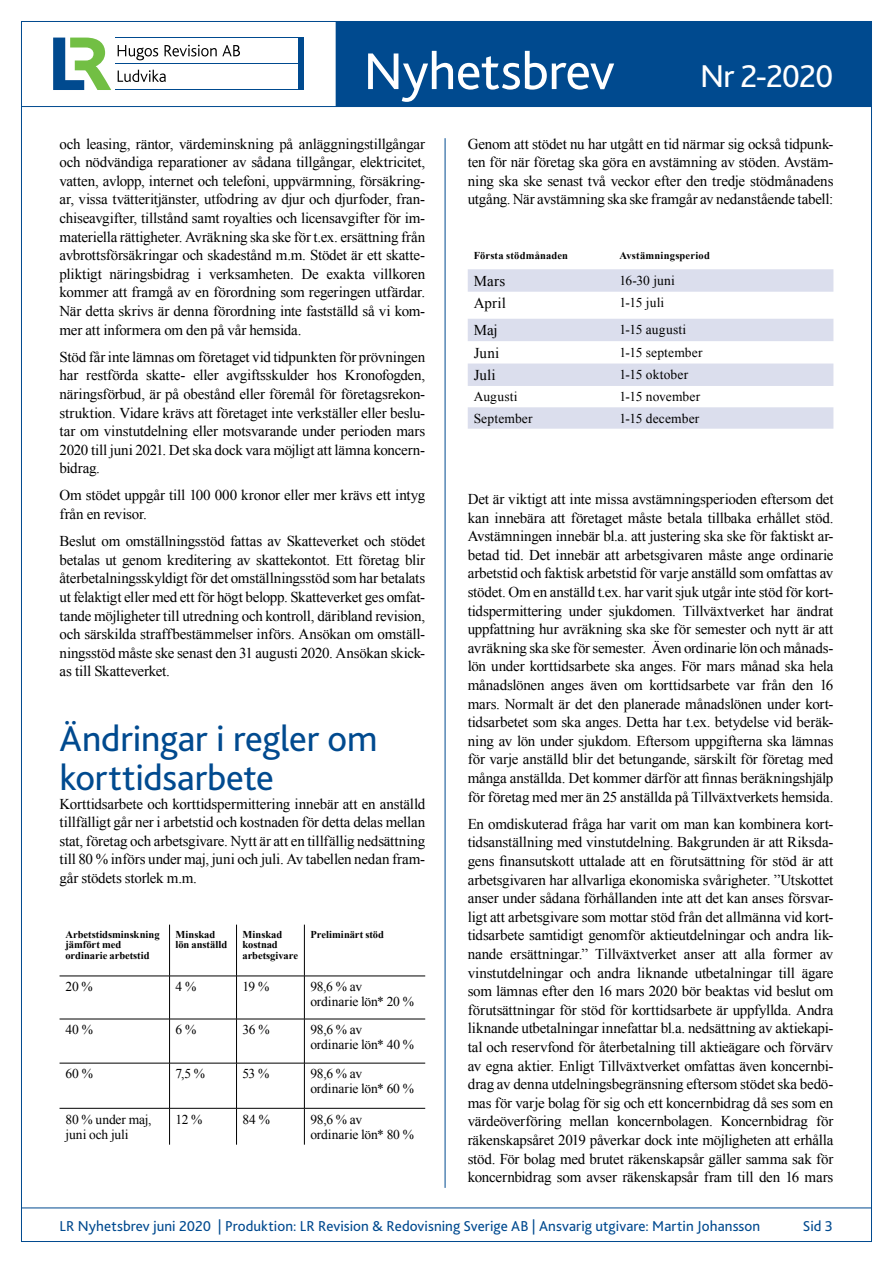
<style>
.page{position:relative;width:893px;height:1263px;background:#fff}
.page>*{position:absolute;margin:0;border:0;box-sizing:border-box;transform-origin:0 0}
.t1{font:54px "Bliss 2";letter-spacing:-.01em;color:#fff}
.t2{font:37.5px/39px "Bliss 2";letter-spacing:-.005em;color:#004a8f}
.t3{font:33px "Bliss 2";letter-spacing:-.035em;color:#fff}
.t4{font:15px/18.6px "Times New Roman";letter-spacing:-.015em;color:#000;text-align:justify}
.t5{font:15px "Bliss 2";letter-spacing:.005em;color:#004a8f}
.t6{font:13.5px/15px "Times New Roman";color:#000}
.t7{font:700 10.5px/10.5px "Times New Roman";letter-spacing:.005em;color:#000}
</style>
<div class="page">
<hr style="left:21px;top:106px;width:851px;height:1px;background:#004a8f">
<div style="left:336px;top:21px;width:536px;height:85px;background:#004a8f"></div>
<hr style="left:21px;top:1208px;width:851px;height:1px;background:#004a8f">
<hr style="left:445px;top:138px;width:1px;height:1050px;background:#004a8f">
<hr style="left:169px;top:925px;width:1px;height:51px;background:#000">
<hr style="left:236px;top:925px;width:1px;height:51px;background:#000">
<hr style="left:304px;top:925px;width:1px;height:51px;background:#000">
<hr style="left:60px;top:976px;width:110px;height:1px;background:#000">
<hr style="left:170px;top:976px;width:67px;height:1px;background:#000">
<hr style="left:169px;top:976px;width:1px;height:43px;background:#000">
<hr style="left:237px;top:976px;width:67px;height:1px;background:#000">
<hr style="left:236px;top:976px;width:1px;height:43px;background:#000">
<hr style="left:304px;top:976px;width:121px;height:1px;background:#000">
<hr style="left:304px;top:976px;width:1px;height:43px;background:#000">
<hr style="left:60px;top:1019px;width:110px;height:1px;background:#000">
<hr style="left:170px;top:1019px;width:67px;height:1px;background:#000">
<hr style="left:169px;top:1019px;width:1px;height:44px;background:#000">
<hr style="left:237px;top:1019px;width:67px;height:1px;background:#000">
<hr style="left:236px;top:1019px;width:1px;height:44px;background:#000">
<hr style="left:304px;top:1019px;width:121px;height:1px;background:#000">
<hr style="left:304px;top:1019px;width:1px;height:44px;background:#000">
<hr style="left:60px;top:1063px;width:110px;height:1px;background:#000">
<hr style="left:170px;top:1063px;width:67px;height:1px;background:#000">
<hr style="left:169px;top:1063px;width:1px;height:45px;background:#000">
<hr style="left:237px;top:1063px;width:67px;height:1px;background:#000">
<hr style="left:236px;top:1063px;width:1px;height:45px;background:#000">
<hr style="left:304px;top:1063px;width:121px;height:1px;background:#000">
<hr style="left:304px;top:1063px;width:1px;height:45px;background:#000">
<hr style="left:60px;top:1108px;width:110px;height:1px;background:#000">
<hr style="left:170px;top:1108px;width:67px;height:1px;background:#000">
<hr style="left:169px;top:1108px;width:1px;height:37px;background:#000">
<hr style="left:237px;top:1108px;width:67px;height:1px;background:#000">
<hr style="left:236px;top:1108px;width:1px;height:37px;background:#000">
<hr style="left:304px;top:1108px;width:121px;height:1px;background:#000">
<hr style="left:304px;top:1108px;width:1px;height:37px;background:#000">
<svg style="left:468px;top:269px;width:365px;height:160px;fill:#dbdeed"></svg>
<svg style="left:118px;top:45px;width:40px;height:15px"></svg>
<svg style="left:165px;top:45px;width:75px;height:11px"></svg>
<svg style="left:118px;top:70px;width:48px;height:12px"></svg>
<div style="left:299px;top:38px;width:5px;height:52px;background:#004a8f"></div>
<svg style="left:53px;top:38px;width:58px;height:52px"></svg>
<hr style="left:115px;top:38px;width:188px;height:1px;background:#004a8f">
<hr style="left:115px;top:89px;width:188px;height:1px;background:#004a8f">
<hr style="left:115px;top:63px;width:188px;height:1px;background:#004a8f">
<h1 class="t1" style="left:364px;top:38px;width:253px">Nyhetsbrev</h1>
<h3 class="t3" style="left:700px;top:55px;width:135px">Nr 2-2020</h3>
<p class="t4" style="left:60px;top:134px;width:367px">och leasing, räntor, värdeminskning på anläggningstillgångar och nödvändiga reparationer av sådana tillgångar, elektricitet, vatten, avlopp, internet och telefoni, uppvärmning, försäkring&shy;ar, vissa tvätteritjänster, utfodring av djur och djurfoder, fran&shy;chiseavgifter, tillstånd samt royalties och licensavgifter för im&shy;materiella rättigheter. Avräkning ska ske för t.ex. ersättning från avbrottsförsäkringar och skadestånd m.m. Stödet är ett skatte&shy;pliktigt näringsbidrag i verksamheten. De exakta villkoren kommer att framgå av en förordning som regeringen utfärdar.<br>När detta skrivs är denna förordning inte fastställd så vi kom&shy;mer att informera om den på vår hemsida.</p>
<p class="t4" style="left:60px;top:347px;width:367px">Stöd får inte lämnas om företaget vid tidpunkten för prövningen har restförda skatte- eller avgiftsskulder hos Kronofogden, näringsförbud, är på obestånd eller föremål för företagsrekon&shy;struktion. Vidare krävs att företaget inte verkställer eller beslu&shy;tar om vinstutdelning eller motsvarande under perioden mars 2020 till juni 2021. Det ska dock vara möjligt att lämna koncern&shy;bidrag.</p>
<p class="t4" style="left:60px;top:486px;width:367px">Om stödet uppgår till 100 000 kronor eller mer krävs ett intyg från en revisor.</p>
<p class="t4" style="left:60px;top:532px;width:367px">Beslut om omställningsstöd fattas av Skatteverket och stödet betalas ut genom kreditering av skattekontot. Ett företag blir återbetalningsskyldigt för det omställningsstöd som har betalats ut felaktigt eller med ett för högt belopp. Skatteverket ges omfat&shy;tande möjligheter till utredning och kontroll, däribland revision, och särskilda straffbestämmelser införs. Ansökan om omställ&shy;ningsstöd måste ske senast den 31 augusti 2020. Ansökan skick&shy;as till Skatteverket.</p>
<h2 class="t2" style="left:60px;top:718px;width:319px">Ändringar i regler om korttidsarbete</h2>
<p class="t4" style="left:60px;top:794px;width:367px">Korttidsarbete och korttidspermittering innebär att en anställd tillfälligt går ner i arbetstid och kostnaden för detta delas mellan stat, företag och arbetsgivare. Nytt är att en tillfällig nedsättning till 80 % införs under maj, juni och juli. Av tabellen nedan fram&shy;går stödets storlek m.m.</p>
<p class="t7" style="left:66px;top:929px;width:96px">Arbetstidsminskning jämfört med ordinarie arbetstid</p>
<p class="t7" style="left:176px;top:929px;width:53px">Minskad lön anställd</p>
<p class="t7" style="left:243px;top:929px;width:57px">Minskad kostnad arbetsgivare</p>
<p class="t7" style="left:310px;top:929px;width:75px">Preliminärt stöd</p>
<p class="t6" style="left:66px;top:979px;width:29px">20 %</p>
<p class="t6" style="left:176px;top:979px;width:22px">4 %</p>
<p class="t6" style="left:243px;top:979px;width:28px">19 %</p>
<p class="t6" style="left:310px;top:979px;width:105px">98,6 % av<br>ordinarie lön* 20 %</p>
<p class="t6" style="left:66px;top:1022px;width:29px">40 %</p>
<p class="t6" style="left:176px;top:1022px;width:22px">6 %</p>
<p class="t6" style="left:243px;top:1022px;width:29px">36 %</p>
<p class="t6" style="left:310px;top:1022px;width:105px">98,6 % av<br>ordinarie lön* 40 %</p>
<p class="t6" style="left:66px;top:1066px;width:29px">60 %</p>
<p class="t6" style="left:176px;top:1066px;width:31px">7,5 %</p>
<p class="t6" style="left:243px;top:1066px;width:28px">53 %</p>
<p class="t6" style="left:310px;top:1066px;width:105px">98,6 % av<br>ordinarie lön* 60 %</p>
<p class="t6" style="left:66px;top:1111px;width:87px">80 % under maj, juni och juli</p>
<p class="t6" style="left:176px;top:1111px;width:28px">12 %</p>
<p class="t6" style="left:243px;top:1111px;width:29px">84 %</p>
<p class="t6" style="left:310px;top:1111px;width:105px">98,6 % av<br>ordinarie lön* 80 %</p>
<p class="t4" style="left:468px;top:134px;width:367px">Genom att stödet nu har utgått en tid närmar sig också tidpunk&shy;ten för när företag ska göra en avstämning av stöden. Avstäm&shy;ning ska ske senast två veckor efter den tredje stödmånadens utgång. När avstämning ska ske framgår av nedanstående tabell:</p>
<p class="t7" style="left:474px;top:250px;width:96px">Första stödmånaden</p>
<p class="t7" style="left:619px;top:250px;width:92px">Avstämningsperiod</p>
<p class="t4" style="left:474px;top:271px;width:33px">Mars</p>
<p class="t6" style="left:619px;top:272px;width:57px">16-30 juni</p>
<p class="t4" style="left:474px;top:294px;width:34px">April</p>
<p class="t6" style="left:619px;top:295px;width:47px">1-15 juli</p>
<p class="t4" style="left:474px;top:321px;width:26px">Maj</p>
<p class="t6" style="left:619px;top:322px;width:68px">1-15 augusti</p>
<p class="t4" style="left:474px;top:343px;width:27px">Juni</p>
<p class="t6" style="left:619px;top:344px;width:85px">1-15 september</p>
<p class="t4" style="left:474px;top:365px;width:23px">Juli</p>
<p class="t6" style="left:619px;top:367px;width:70px">1-15 oktober</p>
<p class="t6" style="left:474px;top:389px;width:45px">Augusti</p>
<p class="t6" style="left:619px;top:389px;width:82px">1-15 november</p>
<p class="t6" style="left:474px;top:410px;width:60px">September</p>
<p class="t6" style="left:619px;top:410px;width:82px">1-15 december</p>
<p class="t4" style="left:468px;top:489px;width:367px">Det är viktigt att inte missa avstämningsperioden eftersom det kan innebära att företaget måste betala tillbaka erhållet stöd.<br>Avstämningen innebär bl.a. att justering ska ske för faktiskt ar&shy;betad tid. Det innebär att arbetsgivaren måste ange ordinarie arbetstid och faktisk arbetstid för varje anställd som omfattas av stödet. Om en anställd t.ex. har varit sjuk utgår inte stöd för kort&shy;tidspermittering under sjukdomen. Tillväxtverket har ändrat uppfattning hur avräkning ska ske för semester och nytt är att avräkning ska ske för semester. Även ordinarie lön och månads&shy;lön under korttidsarbete ska anges. För mars månad ska hela månadslönen anges även om korttidsarbete var från den 16 mars. Normalt är det den planerade månadslönen under kort&shy;tidsarbetet som ska anges. Detta har t.ex. betydelse vid beräk&shy;ning av lön under sjukdom. Eftersom uppgifterna ska lämnas för varje anställd blir det betungande, särskilt för företag med många anställda. Det kommer därför att finnas beräkningshjälp för företag med mer än 25 anställda på Tillväxtverkets hemsida.</p>
<p class="t4" style="left:468px;top:814px;width:367px">En omdiskuterad fråga har varit om man kan kombinera kort&shy;tidsanställning med vinstutdelning. Bakgrunden är att Riksda&shy;gens finansutskott uttalade att en förutsättning för stöd är att arbetsgivaren har allvarliga ekonomiska svårigheter. ”Utskottet anser under sådana förhållanden inte att det kan anses försvar&shy;ligt att arbetsgivare som mottar stöd från det allmänna vid kort&shy;tidsarbete samtidigt genomför aktieutdelningar och andra lik&shy;nande ersättningar.” Tillväxtverket anser att alla former av vinstutdelningar och andra liknande utbetalningar till ägare som lämnas efter den 16 mars 2020 bör beaktas vid beslut om förutsättningar för stöd för korttidsarbete är uppfyllda. Andra liknande utbetalningar innefattar bl.a. nedsättning av aktiekapi&shy;tal och reservfond för återbetalning till aktieägare och förvärv av egna aktier. Enligt Tillväxtverket omfattas även koncernbi&shy;drag av denna utdelningsbegränsning eftersom stödet ska bedö&shy;mas för varje bolag för sig och ett koncernbidrag då ses som en värdeöverföring mellan koncernbolagen. Koncernbidrag för räkenskapsåret 2019 påverkar dock inte möjligheten att erhålla stöd. För bolag med brutet räkenskapsår gäller samma sak för koncernbidrag som avser räkenskapsår fram till den 16 mars</p>
<p class="t5" style="left:60px;top:1217px;width:702px">LR Nyhetsbrev juni 2020 | Produktion: LR Revision &amp; Redovisning Sverige AB | Ansvarig utgivare: Martin Johansson</p>
<p class="t5" style="left:803px;top:1217px;width:32px">Sid 3</p>
</div>
